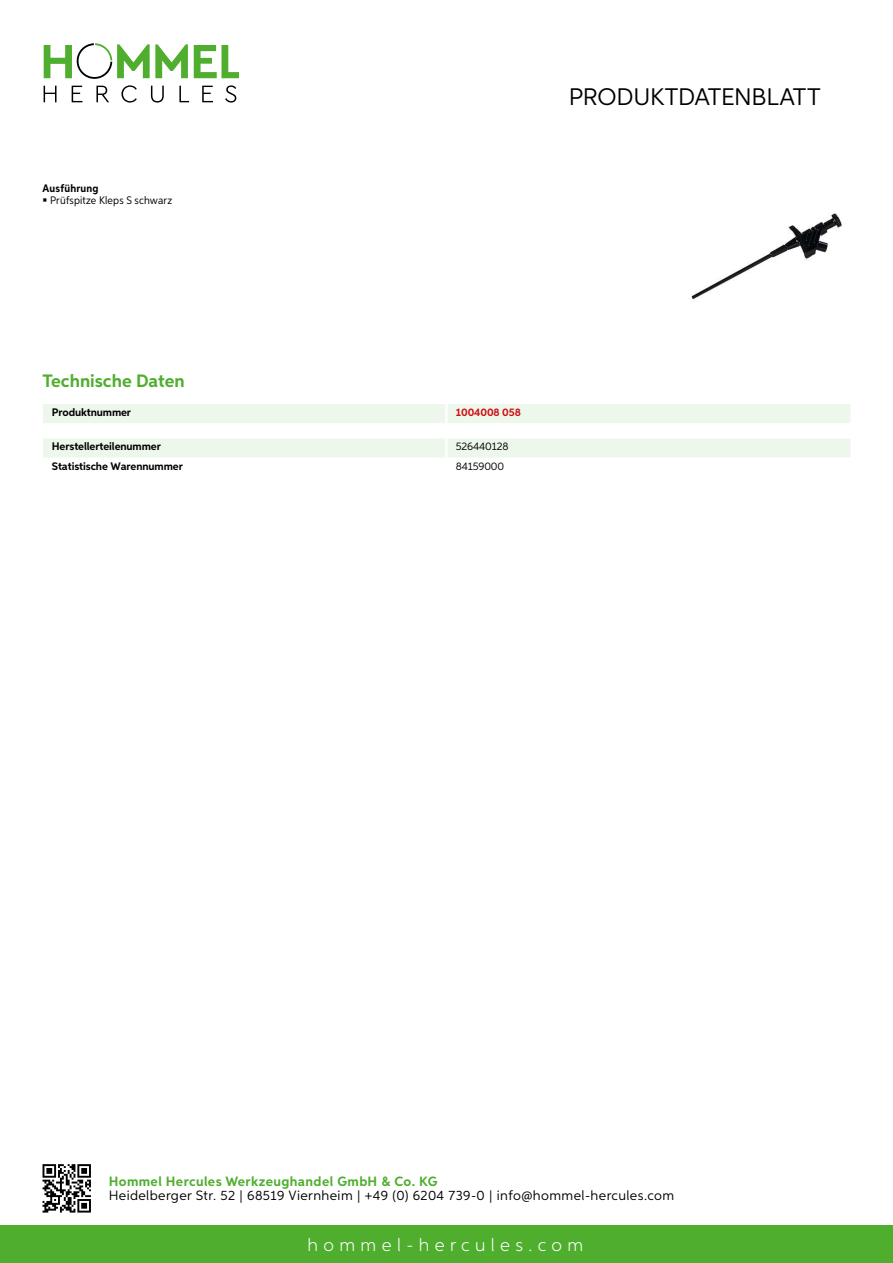
<style>
.page{position:relative;width:893px;height:1263px;background:#fff}
.page>*{position:absolute;margin:0;border:0;box-sizing:border-box;transform-origin:0 0}
.t1{font:24px "Aspira";letter-spacing:-.01em;color:#000}
.t2{font:300 18px "Aspira";letter-spacing:.3em;color:#fff}
.t3{font:700 18px "Aspira";color:#50ae2f}
.t4{font:13.5px "Aspira";letter-spacing:.03em;color:#000}
.t5{font:700 13.5px "Aspira";letter-spacing:.03em;color:#50ae2f}
.t6{font:700 10.95px "Aspira";letter-spacing:-.01em;color:#000}
.t7{font:10.95px "Aspira Nar";letter-spacing:.015em;color:#000}
.t8{font:10.95px "Aspira";letter-spacing:-.01em;color:#000}
.t9{font:700 10.95px "Aspira";letter-spacing:-.01em;color:#cd1013}
.t10{font:700 10.95px "Aspira Nar";letter-spacing:.02em;color:#000}
</style>
<div class="page">
<div style="left:0;top:1226px;width:893px;height:37px;background:#50ae2f"></div>
<svg style="left:43px;top:1164px;width:48px;height:48px"></svg>
<svg style="left:194px;top:45px;width:45px;height:33px"></svg>
<svg style="left:44px;top:43px;width:144px;height:36px"></svg>
<svg style="left:44px;top:86px;width:13px;height:16px"></svg>
<svg style="left:72px;top:86px;width:10px;height:16px"></svg>
<svg style="left:96px;top:86px;width:13px;height:16px"></svg>
<svg style="left:121px;top:85px;width:16px;height:18px"></svg>
<svg style="left:151px;top:86px;width:13px;height:17px"></svg>
<svg style="left:179px;top:86px;width:10px;height:16px"></svg>
<svg style="left:202px;top:86px;width:11px;height:16px"></svg>
<svg style="left:225px;top:85px;width:11px;height:18px"></svg>
<div style="left:43px;top:404px;width:807px;height:19px;background:#eef7eb"></div>
<hr style="left:445px;top:404px;width:3px;height:19px;background:#fff">
<div style="left:43px;top:439px;width:807px;height:18px;background:#eef7eb"></div>
<img style="left:692px;top:213px;width:150px;height:87px">
<p class="t10" style="left:43px;top:181px;width:58px">Ausführung</p>
<p class="t7" style="left:50px;top:194px;width:124px">Prüfspitze Kleps S schwarz</p>
<h1 class="t1" style="left:569px;top:82px;width:253px">Produktdatenblatt</h1>
<h2 class="t3" style="left:43px;top:370px;width:144px">Technische Daten</h2>
<p class="t6" style="left:52px;top:405px;width:81px">Produktnummer</p>
<p class="t9" style="left:456px;top:405px;width:66px">1004008 058</p>
<p class="t6" style="left:52px;top:440px;width:111px">Herstellerteilenummer</p>
<p class="t8" style="left:456px;top:440px;width:54px">526440128</p>
<p class="t6" style="left:52px;top:459px;width:132px">Statistische Warennummer</p>
<p class="t8" style="left:456px;top:459px;width:50px">84159000</p>
<p class="t5" style="left:109px;top:1172px;width:330px">Hommel Hercules Werkzeughandel GmbH &amp; Co. KG</p>
<p class="t4" style="left:109px;top:1187px;width:567px">Heidelberger Str. 52 | 68519 Viernheim | +49 (0) 6204 739-0 | info@hommel-hercules.com</p>
<h2 class="t2" style="left:307px;top:1234px;width:277px">hommel-hercules.com</h2>
</div>
